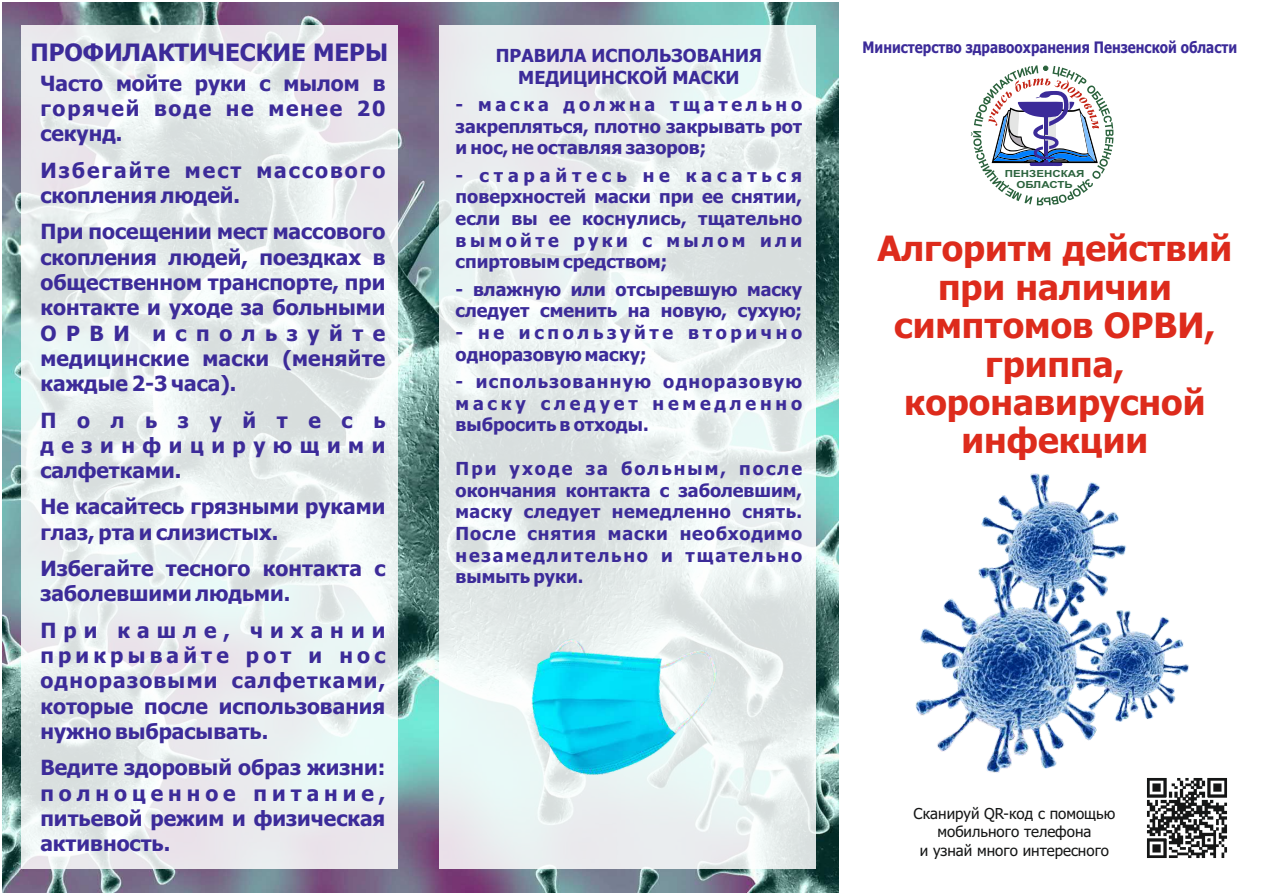
<style>
.page{position:relative;width:1263px;height:893px;background:#fff}
.page>*{position:absolute;margin:0;border:0;box-sizing:border-box;transform-origin:0 0}
.t1{font:700 34.95px/38.4px "Tahoma";color:#dd2b1c;text-align:center}
.t2{font:700 24px "Tahoma";color:#3c2b99}
.t3{font:700 21px/25.3px "Tahoma";color:#3c2b99;text-align:justify}
.t4{font:700 21px/25.3px "Tahoma";letter-spacing:.095em;color:#3c2b99}
.t5{font:700 18px/21.8px "Tahoma";color:#3c2b99;text-align:justify}
.t6{font:700 18px/21.8px "Tahoma";letter-spacing:.205em;color:#3c2b99}
.t7{font:700 15.9px "Tahoma";color:#3c2b99;scale:.85 1}
.t8{font:15.15px/18.3px "Tahoma";color:#151616;text-align:center}
.t9{font:700 9.75px/10.9px "Arial";color:#2a623c;text-align:center;scale:1.18 1}
</style>
<div class="page">
<img style="left:3px;top:3px;width:835px;height:889px">
<img style="left:1147px;top:778px;width:80px;height:80px">
<div style="left:22px;top:25px;width:376px;height:843px;background:#fff;opacity:.85"></div>
<div style="left:439px;top:25px;width:376px;height:843px;background:#fff;opacity:.85"></div>
<img style="left:915px;top:473px;width:274px;height:315px">
<img style="left:527px;top:638px;width:189px;height:139px">
<svg style="left:971px;top:65px;width:142px;height:140px"></svg>
<p class="t2" style="left:30px;top:42px;width:359px">ПРОФИЛАКТИЧЕСКИЕ МЕРЫ</p>
<p class="t3" style="left:40px;top:72px;width:347px">Часто мойте руки с мылом в горячей воде не менее 20 секунд.</p>
<p class="t4" style="left:40px;top:159px;width:346px">Избегайте мест массового скопления людей.</p>
<p class="t3" style="left:40px;top:221px;width:347px">При посещении мест массового скопления людей, поездках в общественном транспорте, при контакте и уходе за больными ОРВИ используйте медицинские маски (меняйте каждые 2-3 часа).</p>
<p class="t3" style="left:40px;top:409px;width:347px">Пользуйтесь дезинфицирующими салфетками.</p>
<p class="t3" style="left:40px;top:496px;width:347px">Не касайтесь грязными руками глаз, рта и слизистых.</p>
<p class="t3" style="left:40px;top:557px;width:346px">Избегайте тесного контакта с заболевшими людьми.</p>
<p class="t3" style="left:40px;top:619px;width:347px">При кашле, чихании прикрывайте рот и нос одноразовыми салфетками, которые после использования нужно выбрасывать.</p>
<p class="t3" style="left:40px;top:757px;width:347px">Ведите здоровый образ жизни: полноценное питание, питьевой режим и физическая активность.</p>
<p class="t5" style="left:496px;top:46px;width:268px;text-align:center">ПРАВИЛА ИСПОЛЬЗОВАНИЯ<br>МЕДИЦИНСКОЙ МАСКИ</p>
<p class="t5" style="left:456px;top:95px;width:348px">- маска должна тщательно закрепляться, плотно закрывать рот и нос, не оставляя зазоров;</p>
<p class="t5" style="left:456px;top:166px;width:348px">- старайтесь не касаться поверхностей маски при ее снятии, если вы ее коснулись, тщательно вымойте руки с мылом или спиртовым средством;</p>
<p class="t5" style="left:456px;top:280px;width:348px">- влажную или отсыревшую маску следует сменить на новую, сухую;</p>
<p class="t6" style="left:456px;top:323px;width:348px">- не используйте вторично одноразовую маску;</p>
<p class="t5" style="left:456px;top:372px;width:348px">- использованную одноразовую маску следует немедленно выбросить в отходы.</p>
<p class="t5" style="left:456px;top:459px;width:348px">При уходе за больным, после окончания контакта с заболевшим, маску следует немедленно снять.<br>После снятия маски необходимо незамедлительно и тщательно вымыть руки.</p>
<p class="t7" style="left:862px;top:40px;width:442px">Министерство здравоохранения Пензенской области</p>
<p class="t9" style="left:1005px;top:169px;width:69px">ПЕНЗЕНСКАЯ<br>ОБЛАСТЬ</p>
<h1 class="t1" style="left:877px;top:232px;width:356px">Алгоритм действий при наличии симптомов ОРВИ, гриппа, коронавирусной инфекции</h1>
<p class="t8" style="left:914px;top:806px;width:203px">Сканируй QR-код с помощью мобильного телефона<br>и узнай много интересного</p>
</div>
